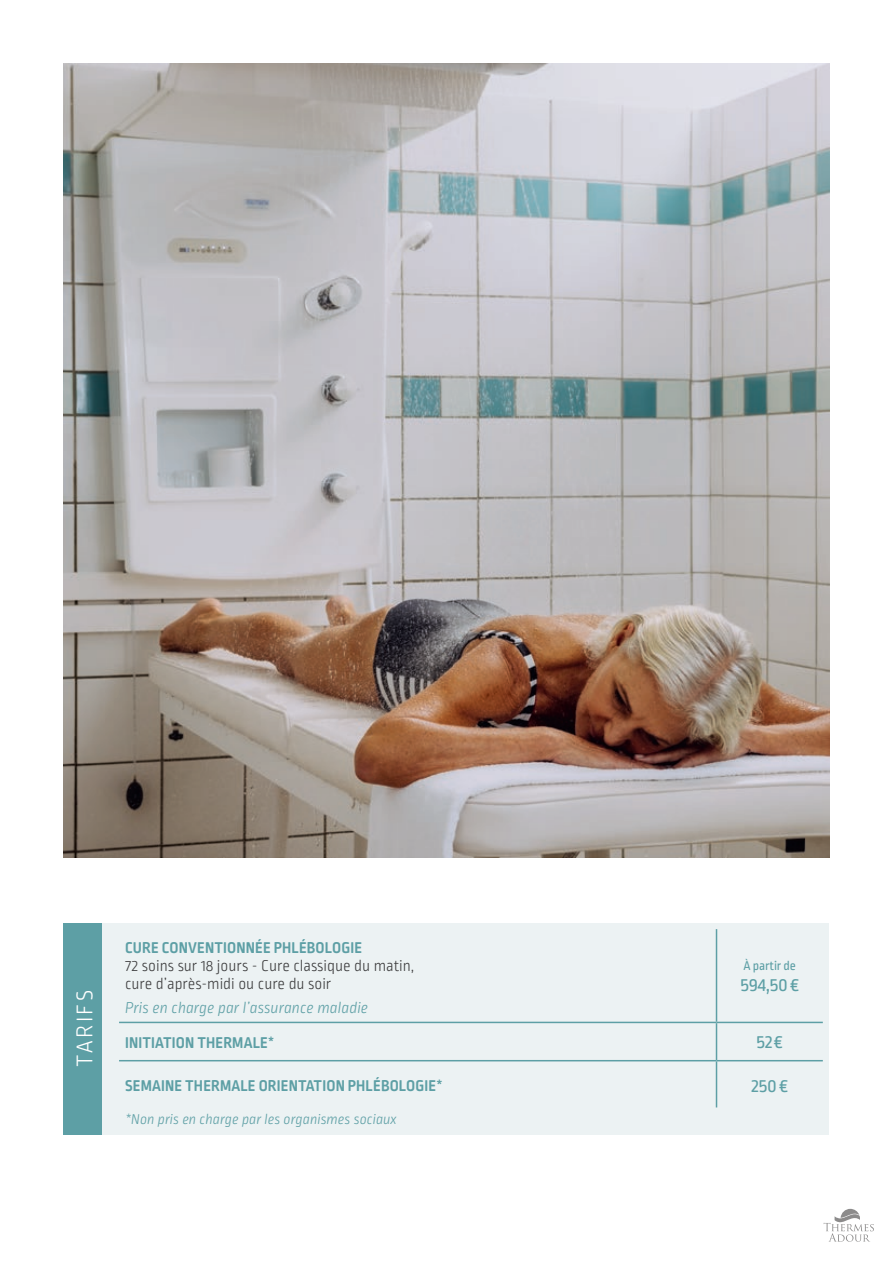
<style>
.page{position:relative;width:893px;height:1263px;background:#fff}
.page>*{position:absolute;margin:0;border:0;box-sizing:border-box;transform-origin:0 0}
.t1{font:300 24px "Ropa Soft Pro";letter-spacing:.11em;color:#fff}
.t2{font:19.5px "Ropa Soft Pro";letter-spacing:-.01em;color:#5d9fa5}
.t3{font:700 16.5px "Ropa Soft Pro";letter-spacing:.01em;color:#5d9fa5}
.t4{font:300 16.5px/18px "Ropa Soft Pro";color:#3e3e3f}
.t5{font:italic 300 16.5px "Ropa Soft Pro";color:#5d9fa5}
.t6{font:italic 300 15px "Ropa Soft Pro";color:#5d9fa5}
.t7{font:13.5px "Ropa Soft Pro";letter-spacing:-.01em;color:#5d9fa5}
.s1{font-weight:500}
</style>
<div class="page">
<svg style="left:823px;top:1209px;width:51px;height:33px"></svg>
<img style="left:64px;top:64px;width:765px;height:793px">
<div style="left:64px;top:923px;width:765px;height:212px;background:#ecf2f3"></div>
<div style="left:64px;top:923px;width:38px;height:212px;background:#5d9fa5"></div>
<hr style="left:716px;top:929px;width:1px;height:93px;background:#5d9fa5">
<hr style="left:119px;top:1022px;width:597px;height:1px;background:#5d9fa5">
<hr style="left:716px;top:1022px;width:107px;height:1px;background:#5d9fa5">
<hr style="left:716px;top:1023px;width:1px;height:37px;background:#5d9fa5">
<hr style="left:716px;top:1061px;width:1px;height:46px;background:#5d9fa5">
<hr style="left:119px;top:1060px;width:597px;height:1px;background:#5d9fa5">
<hr style="left:716px;top:1060px;width:107px;height:1px;background:#5d9fa5">
<h1 class="t1" style="left:72px;top:1067px;width:78px;rotate:-90deg">TARIFS</h1>
<p class="t3" style="left:125px;top:938px;width:238px">CURE CONVENTIONNÉE PHLÉBOLOGIE</p>
<p class="t4" style="left:125px;top:958px;width:291px">72 soins sur 18 jours - Cure classique du matin, cure d’après-midi ou cure du soir</p>
<p class="t5" style="left:125px;top:999px;width:245px">Pris en charge par l’assurance maladie</p>
<p class="t7" style="left:743px;top:958px;width:54px">À partir de</p>
<p class="t2" style="left:740px;top:974px;width:60px">594,50€</p>
<p class="t3" style="left:125px;top:1033px;width:151px">INITIATION THERMALE<span class="s1">*</span></p>
<p class="t2" style="left:757px;top:1031px;width:28px">52€</p>
<p class="t3" style="left:125px;top:1076px;width:319px">SEMAINE THERMALE ORIENTATION PHLÉBOLOGIE<span class="s1">*</span></p>
<p class="t2" style="left:751px;top:1075px;width:38px">250€</p>
<p class="t6" style="left:125px;top:1111px;width:273px">*Non pris en charge par les organismes sociaux</p>
</div>
